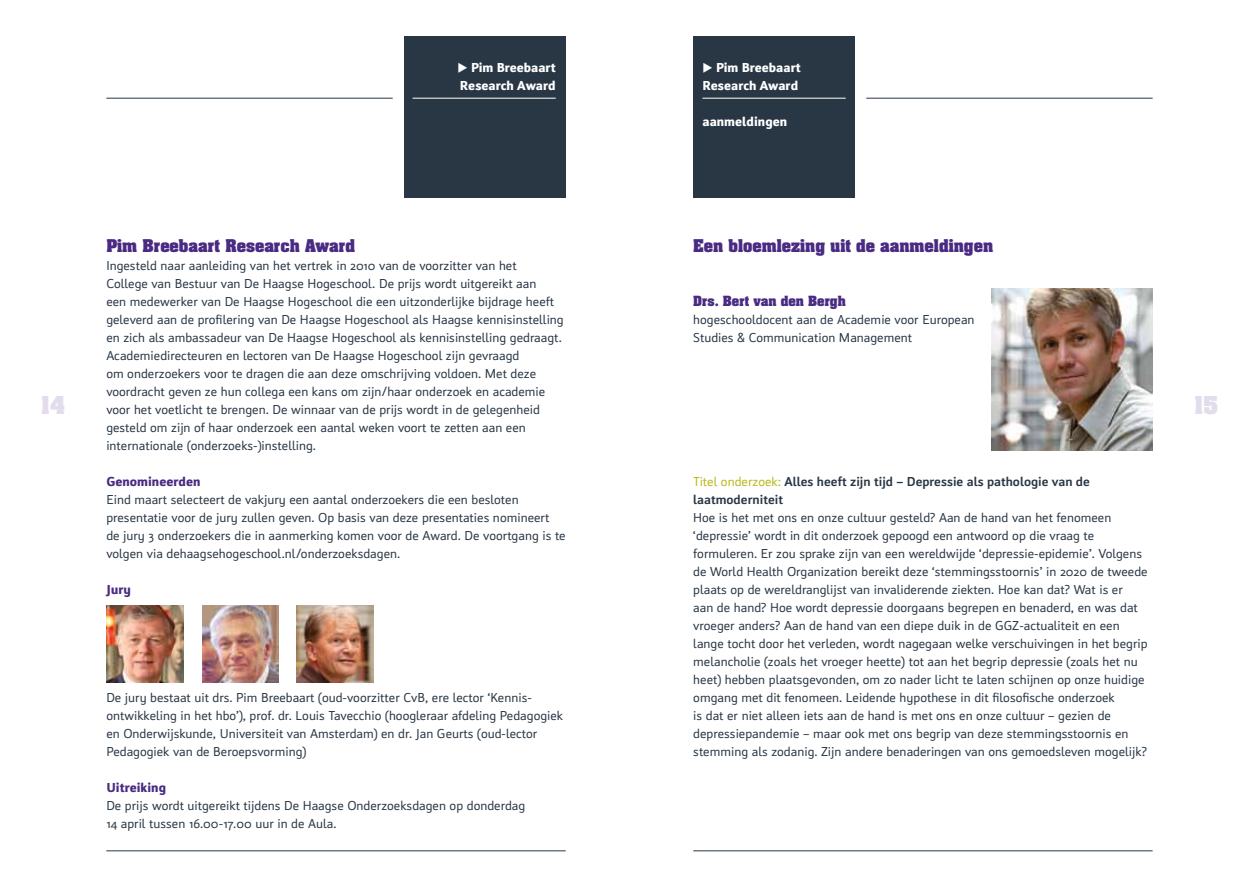
<style>
.page{position:relative;width:1259px;height:893px;background:#fff}
.page>*{position:absolute;margin:0;border:0;box-sizing:border-box;transform-origin:0 0}
.t1{font:700 21px "Aachen Std";color:#e2dcec}
.t2{font:700 15px "Aachen Std";color:#4a2b83}
.t3{font:13.5px/18px "Insider";color:#293745}
.t4{font:700 13.5px/18px "Insider";color:#293745}
.t5{font:900 13.5px/18px "Insider";color:#fff}
.t6{font:900 13.5px "Insider";color:#4a2b83}
.t7{font:700 12px "Aachen Std";color:#4a2b83}
.s1{font-weight:400;color:#b8b91b}
</style>
<div class="page">
<div style="left:404px;top:36px;width:162px;height:162px;background:#293745"></div>
<div style="left:693px;top:36px;width:162px;height:162px;background:#293745"></div>
<hr style="left:106px;top:98px;width:287px;height:1px;background:#293745">
<hr style="left:106px;top:850px;width:460px;height:1px;background:#293745">
<hr style="left:412px;top:98px;width:144px;height:1px;background:#fff">
<hr style="left:702px;top:98px;width:143px;height:1px;background:#fff">
<hr style="left:866px;top:98px;width:286px;height:1px;background:#293745">
<hr style="left:693px;top:850px;width:459px;height:1px;background:#293745">
<img style="left:991px;top:288px;width:161px;height:162px">
<img style="left:106px;top:606px;width:77px;height:77px">
<img style="left:202px;top:606px;width:77px;height:77px">
<img style="left:296px;top:606px;width:77px;height:77px">
<p class="t5" style="left:457px;top:58px;width:100px">◆ Pim Breebaart<br>Research Award</p>
<p class="t5" style="left:702px;top:58px;width:100px">◆ Pim Breebaart<br>Research Award</p>
<p class="t5" style="left:702px;top:112px;width:86px">aanmeldingen</p>
<p class="t2" style="left:106px;top:235px;width:250px">Pim Breebaart Research Award</p>
<p class="t3" style="left:106px;top:256px;width:459px">Ingesteld naar aanleiding van het vertrek in 2010 van de voorzitter van het<br>College van Bestuur van De Haagse Hogeschool. De prijs wordt uitgereikt aan<br>een medewerker van De Haagse Hogeschool die een uitzonderlijke bijdrage heeft geleverd aan de profilering van De Haagse Hogeschool als Haagse kennisinstelling en zich als ambassadeur van De Haagse Hogeschool als kennisinstelling gedraagt.<br>Academiedirecteuren en lectoren van De Haagse Hogeschool zijn gevraagd<br>om onderzoekers voor te dragen die aan deze omschrijving voldoen. Met deze voordracht geven ze hun collega een kans om zijn/haar onderzoek en academie voor het voetlicht te brengen. De winnaar van de prijs wordt in de gelegenheid gesteld om zijn of haar onderzoek een aantal weken voort te zetten aan een internationale (onderzoeks-)instelling.</p>
<p class="t6" style="left:106px;top:474px;width:96px">Genomineerden</p>
<p class="t3" style="left:106px;top:490px;width:461px">Eind maart selecteert de vakjury een aantal onderzoekers die een besloten presentatie voor de jury zullen geven. Op basis van deze presentaties nomineert de jury 3 onderzoekers die in aanmerking komen voor de Award. De voortgang is te volgen via dehaagsehogeschool.nl/onderzoeksdagen.</p>
<p class="t6" style="left:106px;top:582px;width:26px">Jury</p>
<p class="t2" style="left:693px;top:235px;width:301px">Een bloemlezing uit de aanmeldingen</p>
<p class="t7" style="left:693px;top:292px;width:154px">Drs. Bert van den Bergh</p>
<p class="t3" style="left:693px;top:310px;width:283px">hogeschooldocent aan de Academie voor European<br>Studies &amp; Communication Management</p>
<h1 class="t1" style="left:41px;top:390px;width:26px">14</h1>
<h1 class="t1" style="left:1194px;top:390px;width:25px">15</h1>
<p class="t4" style="left:693px;top:472px;width:398px"><span class="s1">Titel onderzoek:</span> Alles heeft zijn tijd – Depressie als pathologie van de laatmoderniteit</p>
<p class="t3" style="left:693px;top:508px;width:456px">Hoe is het met ons en onze cultuur gesteld? Aan de hand van het fenomeen ‘depressie’ wordt in dit onderzoek gepoogd een antwoord op die vraag te formuleren. Er zou sprake zijn van een wereldwijde ‘depressie-epidemie’. Volgens de World Health Organization bereikt deze ‘stemmingsstoornis’ in 2020 de tweede plaats op de wereldranglijst van invaliderende ziekten. Hoe kan dat? Wat is er<br>aan de hand? Hoe wordt depressie doorgaans begrepen en benaderd, en was dat vroeger anders? Aan de hand van een diepe duik in de GGZ-actualiteit en een lange tocht door het verleden, wordt nagegaan welke verschuivingen in het begrip melancholie (zoals het vroeger heette) tot aan het begrip depressie (zoals het nu heet) hebben plaatsgevonden, om zo nader licht te laten schijnen op onze huidige omgang met dit fenomeen. Leidende hypothese in dit filosofische onderzoek<br>is dat er niet alleen iets aan de hand is met ons en onze cultuur – gezien de depressiepandemie – maar ook met ons begrip van deze stemmingsstoornis en stemming als zodanig. Zijn andere benaderingen van ons gemoedsleven mogelijk?</p>
<p class="t3" style="left:106px;top:688px;width:458px">De jury bestaat uit drs. Pim Breebaart (oud-voorzitter CvB, ere lector ‘Kennis&shy;ontwikkeling in het hbo’), prof. dr. Louis Tavecchio (hoogleraar afdeling Pedagogiek en Onderwijskunde, Universiteit van Amsterdam) en dr. Jan Geurts (oud-lector Pedagogiek van de Beroepsvorming)</p>
<p class="t6" style="left:106px;top:780px;width:61px">Uitreiking</p>
<p class="t3" style="left:106px;top:796px;width:420px">De prijs wordt uitgereikt tijdens De Haagse Onderzoeksdagen op donderdag<br>14 april tussen 16.00-17.00 uur in de Aula.</p>
</div>
